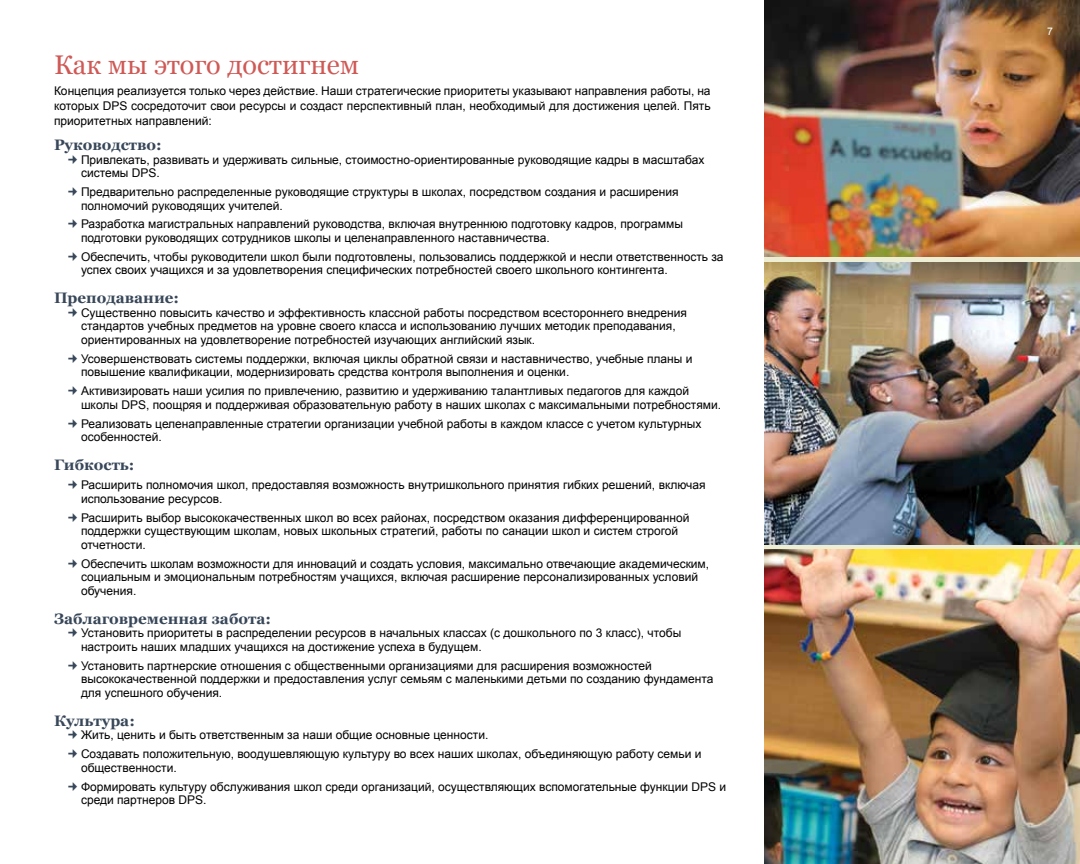
<style>
.page{position:relative;width:1080px;height:864px;background:#fff}
.page>*{position:absolute;margin:0;border:0;box-sizing:border-box;transform-origin:0 0}
.t1{font:27px "Georgia";color:#cf5955}
.t2{font:700 15.15px "Georgia";color:#384759}
.t3{font:12px/13.5px "Arial";color:#000}
.t4{font:10.5px "Arial";color:#fff}
</style>
<div class="page">
<img style="left:765px;top:263px;width:315px;height:282px">
<img style="left:765px;top:550px;width:315px;height:314px">
<img style="left:765px;top:0;width:315px;height:257px">
<h1 class="t1" style="left:54px;top:45px;width:307px">Как мы этого достигнем</h1>
<p class="t3" style="left:54px;top:83px;width:658px;line-height:15px;text-align:justify">Концепция реализуется только через действие. Наши стратегические приоритеты указывают направления работы, на которых DPS сосредоточит свои ресурсы и создаст перспективный план, необходимый для достижения целей. Пять приоритетных направлений:</p>
<p class="t2" style="left:54px;top:133px;width:109px">Руководство:</p>
<p class="t3" style="left:81px;top:153px;width:625px">Привлекать, развивать и удерживать сильные, стоимостно-ориентированные руководящие кадры в масштабах системы DPS.</p>
<p class="t3" style="left:81px;top:185px;width:599px">Предварительно распределенные руководящие структуры в школах, посредством создания и расширения полномочий руководящих учителей.</p>
<p class="t3" style="left:81px;top:218px;width:604px">Разработка магистральных направлений руководства, включая внутреннюю подготовку кадров, программы подготовки руководящих сотрудников школы и целенаправленного наставничества.</p>
<p class="t3" style="left:81px;top:250px;width:644px">Обеспечить, чтобы руководители школ были подготовлены, пользовались поддержкой и несли ответственность за успех своих учащихся и за удовлетворения специфических потребностей своего школьного контингента.</p>
<p class="t2" style="left:54px;top:287px;width:127px">Преподавание:</p>
<p class="t3" style="left:81px;top:306px;width:607px">Существенно повысить качество и эффективность классной работы посредством всестороннего внедрения стандартов учебных предметов на уровне своего класса и использованию лучших методик преподавания, ориентированных на удовлетворение потребностей изучающих английский язык.</p>
<p class="t3" style="left:81px;top:352px;width:613px">Усовершенствовать системы поддержки, включая циклы обратной связи и наставничество, учебные планы и повышение квалификации, модернизировать средства контроля выполнения и оценки.</p>
<p class="t3" style="left:81px;top:384px;width:642px">Активизировать наши усилия по привлечению, развитию и удерживанию талантливых педагогов для каждой школы DPS, поощряя и поддерживая образовательную работу в наших школах с максимальными потребностями.</p>
<p class="t3" style="left:81px;top:417px;width:622px">Реализовать целенаправленные стратегии организации учебной работы в каждом классе с учетом культурных особенностей.</p>
<p class="t2" style="left:54px;top:454px;width:82px">Гибкость:</p>
<p class="t3" style="left:81px;top:478px;width:626px">Расширить полномочия школ, предоставляя возможность внутришкольного принятия гибких решений, включая использование ресурсов.</p>
<p class="t3" style="left:81px;top:511px;width:610px">Расширить выбор высококачественных школ во всех районах, посредством оказания дифференцированной поддержки существующим школам, новых школьных стратегий, работы по санации школ и систем строгой отчетности.</p>
<p class="t3" style="left:81px;top:557px;width:630px">Обеспечить школам возможности для инноваций и создать условия, максимально отвечающие академическим, социальным и эмоциональным потребностям учащихся, включая расширение персонализированных условий обучения.</p>
<p class="t2" style="left:54px;top:607px;width:218px">Заблаговременная забота:</p>
<p class="t3" style="left:81px;top:626px;width:602px">Установить приоритеты в распределении ресурсов в начальных классах (с дошкольного по 3 класс), чтобы настроить наших младших учащихся на достижение успеха в будущем.</p>
<p class="t3" style="left:81px;top:659px;width:634px">Установить партнерские отношения с общественными организациями для расширения возможностей высококачественной поддержки и предоставления услуг семьям с маленькими детьми по созданию фундамента для успешного обучения.</p>
<p class="t2" style="left:54px;top:709px;width:82px">Культура:</p>
<p class="t3" style="left:81px;top:726px;width:622px;line-height:18.9px">Жить, ценить и быть ответственным за наши общие основные ценности.<br>Создавать положительную, воодушевляющую культуру во всех наших школах, объединяющую работу семьи и</p>
<p class="t3" style="left:81px;top:758px;width:647px;line-height:18.9px">общественности.<br>Формировать культуру обслуживания школ среди организаций, осуществляющих вспомогательные функции DPS и</p>
<p class="t3" style="left:81px;top:793px;width:127px">среди партнеров DPS.</p>
<p class="t4" style="left:1047px;top:24px;width:7px">7</p>
</div>
